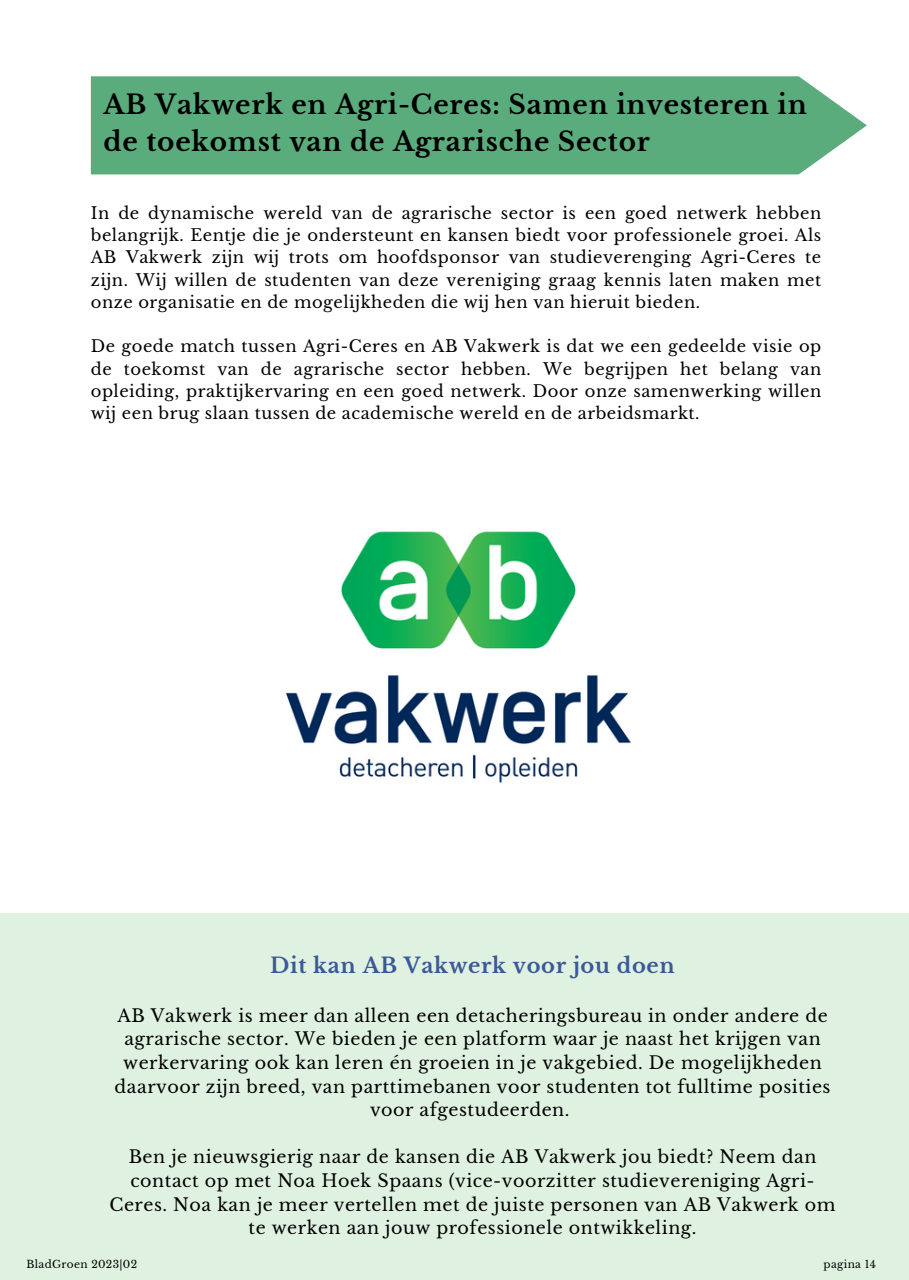
<style>
.page{position:relative;width:909px;height:1280px;background:#fff}
.page>*{position:absolute;margin:0;border:0;box-sizing:border-box;transform-origin:0 0}
.t1{font:700 26.25px/36.8px "Libre Baskerville";letter-spacing:.03em;color:#000}
.t2{font:700 21px "Libre Baskerville";letter-spacing:.03em;color:#3b5998}
.t3{font:17.5px/23.6px "Libre Baskerville";letter-spacing:.03em;color:#000;text-align:center}
.t4{font:16.28px/22.4px "Libre Baskerville";letter-spacing:.03em;color:#000;text-align:justify}
.t5{font:10.5px "Libre Baskerville";letter-spacing:.03em;color:#000}
</style>
<div class="page">
<img style="left:286px;top:531px;width:345px;height:252px">
<div style="left:0;top:913px;width:908px;height:367px;background:#dff2e1"></div>
<div style="left:91px;top:76px;width:775px;height:98px;background:#5aac7d"></div>
<p class="t1" style="left:103px;top:87px;width:704px">AB Vakwerk en Agri-Ceres: Samen investeren in de toekomst van de Agrarische Sector</p>
<p class="t4" style="left:91px;top:202px;width:731px">In de dynamische wereld van de agrarische sector is een goed netwerk hebben belangrijk. Eentje die je ondersteunt en kansen biedt voor professionele groei. Als AB Vakwerk zijn wij trots om hoofdsponsor van studieverenging Agri-Ceres te zijn. Wij willen de studenten van deze vereniging graag kennis laten maken met onze organisatie en de mogelijkheden die wij hen van hieruit bieden.</p>
<p class="t4" style="left:91px;top:336px;width:731px">De goede match tussen Agri-Ceres en AB Vakwerk is dat we een gedeelde visie op de toekomst van de agrarische sector hebben. We begrijpen het belang van opleiding, praktijkervaring en een goed netwerk. Door onze samenwerking willen wij een brug slaan tussen de academische wereld en de arbeidsmarkt.</p>
<p class="t2" style="left:270px;top:952px;width:406px">Dit kan AB Vakwerk voor jou doen</p>
<p class="t3" style="left:114px;top:1003px;width:717px">AB Vakwerk is meer dan alleen een detacheringsbureau in onder andere de agrarische sector. We bieden je een platform waar je naast het krijgen van werkervaring ook kan leren én groeien in je vakgebied. De mogelijkheden daarvoor zijn breed, van parttimebanen voor studenten tot fulltime posities voor afgestudeerden.</p>
<p class="t3" style="left:109px;top:1145px;width:727px">Ben je nieuwsgierig naar de kansen die AB Vakwerk jou biedt? Neem dan contact op met Noa Hoek Spaans (vice-voorzitter studievereniging Agri-Ceres. Noa kan je meer vertellen met de juiste personen van AB Vakwerk om te werken aan jouw professionele ontwikkeling.</p>
<p class="t5" style="left:27px;top:1257px;width:112px">BladGroen 2023|02</p>
<p class="t5" style="left:823px;top:1257px;width:54px">pagina 14</p>
</div>
